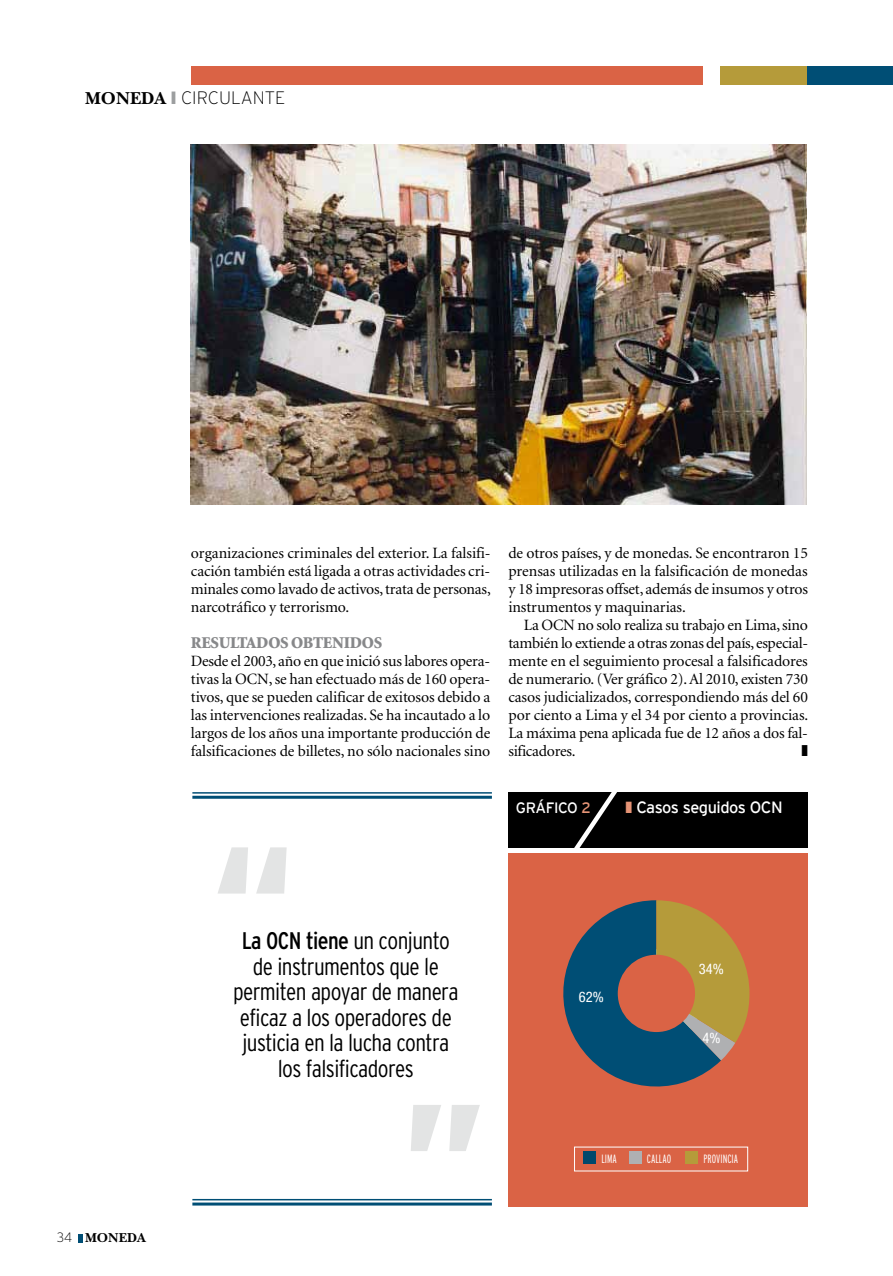
<style>
.page{position:relative;width:893px;height:1276px;background:#fff}
.page>*{position:absolute;margin:0;border:0;box-sizing:border-box;transform-origin:0 0}
.t1{font:900 condensed 166.2px "Interstate";color:#e3e4e4}
.t2{font:300 condensed 24px/25.5px "Interstate";letter-spacing:-.025em;color:#000;text-align:center}
.t3{font:200 18px "Interstate";color:#000}
.t4{font:900 16.5px "Minion";color:#87888a}
.t5{font:16.35px "Interstate";letter-spacing:-.04em;color:#fff}
.t6{font:15.75px/18px "Minion";letter-spacing:-.01em;color:#000;text-align:justify}
.t7{font:15px "Interstate";letter-spacing:-.03em;color:#fff}
.t8{font:condensed 14.55px "Helvetica Neue";color:#fff}
.t9{font:13.5px "New Baskerville Bold SC";color:#000}
.t10{font:300 extra-condensed 12px "Interstate";color:#fff}
.s1{font-family:"New Baskerville Bold SC";font-weight:400}
.s2{color:#9c9e9f}
.s3{font-family:"Interstate";font-weight:200}
.s4{font-weight:400}
.s5{color:#e69476}
</style>
<div class="page">
<svg style="left:79px;top:1234px;width:4px;height:8px"></svg>
<div style="left:191px;top:67px;width:511px;height:18px;background:#da6345"></div>
<div style="left:721px;top:67px;width:87px;height:18px;background:#b59b3a"></div>
<div style="left:808px;top:67px;width:85px;height:18px;background:#004e75"></div>
<div style="left:509px;top:792px;width:299px;height:56px;background:#000"></div>
<svg style="left:574px;top:792px;width:43px;height:56px"></svg>
<div style="left:508px;top:853px;width:300px;height:353px;background:#da6345"></div>
<svg style="left:563px;top:900px;width:186px;height:187px"></svg>
<div style="left:618px;top:954px;width:77px;height:78px;background:#da6345;border-radius:50%"></div>
<img style="left:191px;top:144px;width:615px;height:360px">
<hr style="left:192px;top:1202px;width:300px;height:3px;background:#004e75">
<hr style="left:192px;top:1199px;width:300px;height:1px;background:#004e75">
<hr style="left:192px;top:795px;width:300px;height:3px;background:#004e75">
<hr style="left:192px;top:792px;width:300px;height:1px;background:#004e75">
<div style="left:583px;top:1151px;width:13px;height:13px;background:#00486c"></div>
<div style="left:629px;top:1151px;width:13px;height:13px;background:#afb0b2"></div>
<div style="left:685px;top:1151px;width:13px;height:13px;background:#b59b3a"></div>
<p class="t3" style="left:85px;top:88px;width:202px"><span class="s1">MONEDA</span> <span class="s2">❙</span> CIRCULANTE</p>
<p class="t9" style="left:57px;top:1230px;width:91px"><span class="s3">34</span> MONEDA</p>
<p class="t6" style="left:191px;top:545px;width:301px">organizaciones criminales del exterior. La falsifi&shy;cación también está ligada a otras actividades cri&shy;minales como lavado de activos, trata de personas, narcotráfico y terrorismo.</p>
<p class="t4" style="left:191px;top:634px;width:22px">RESULTADOS</p>
<p class="t4" style="left:291px;top:634px;width:30px">OBTENIDOS</p>
<p class="t6" style="left:191px;top:653px;width:301px">Desde el 2003, año en que inició sus labores opera&shy;tivas la OCN,se han efectuado más de 160 opera&shy;tivos, que se pueden calificar de exitosos debido a las intervenciones realizadas. Se ha incautado a lo largos de los años una importante producción de falsificaciones de billetes, no sólo nacionales sino</p>
<h1 class="t1" style="left:212px;top:813px;width:85px">“</h1>
<h2 class="t2" style="left:233px;top:928px;width:227px"><span class="s4">La OCN tiene</span> un conjunto de instrumentos que le permiten apoyar de manera eficaz a los operadores de justicia en la lucha contra los falsificadores</h2>
<h1 class="t1" style="left:485px;top:1185px;width:85px;rotate:-180deg">“</h1>
<p class="t6" style="left:508px;top:545px;width:301px">de otros países, y de monedas. Se encontraron 15 prensas utilizadas en la falsificación de monedas y 18 impresoras offset, además de insumos y otros instrumentos y maquinarias.</p>
<p class="t6" style="left:508px;top:617px;width:301px;text-indent:16px">La OCN no solo realiza su trabajo en Lima,sino también lo extiende a otras zonas del país, especial&shy;mente en el seguimiento procesal a falsificadores de numerario. (Ver gráfico 2).Al 2010, existen 730 casos judicializados, correspondiendo más del 60 por ciento a Lima y el 34 por ciento a provincias.<br>La máxima pena aplicada fue de 12 años a dos fal&shy;sificadores.</p>
<p class="t7" style="left:516px;top:799px;width:76px">grÁfico <span class="s5">2</span></p>
<p class="t5" style="left:626px;top:798px;width:159px"><span class="s5">❚</span> Casos seguidos OCN</p>
<p class="t8" style="left:579px;top:988px;width:26px">62%</p>
<p class="t8" style="left:699px;top:960px;width:26px">34%</p>
<p class="t8" style="left:703px;top:1029px;width:19px">4%</p>
<p class="t10" style="left:601px;top:1152px;width:17px">LIMA</p>
<p class="t10" style="left:647px;top:1152px;width:26px">CALLAO</p>
<p class="t10" style="left:703px;top:1152px;width:36px">PROVINCIA</p>
</div>
